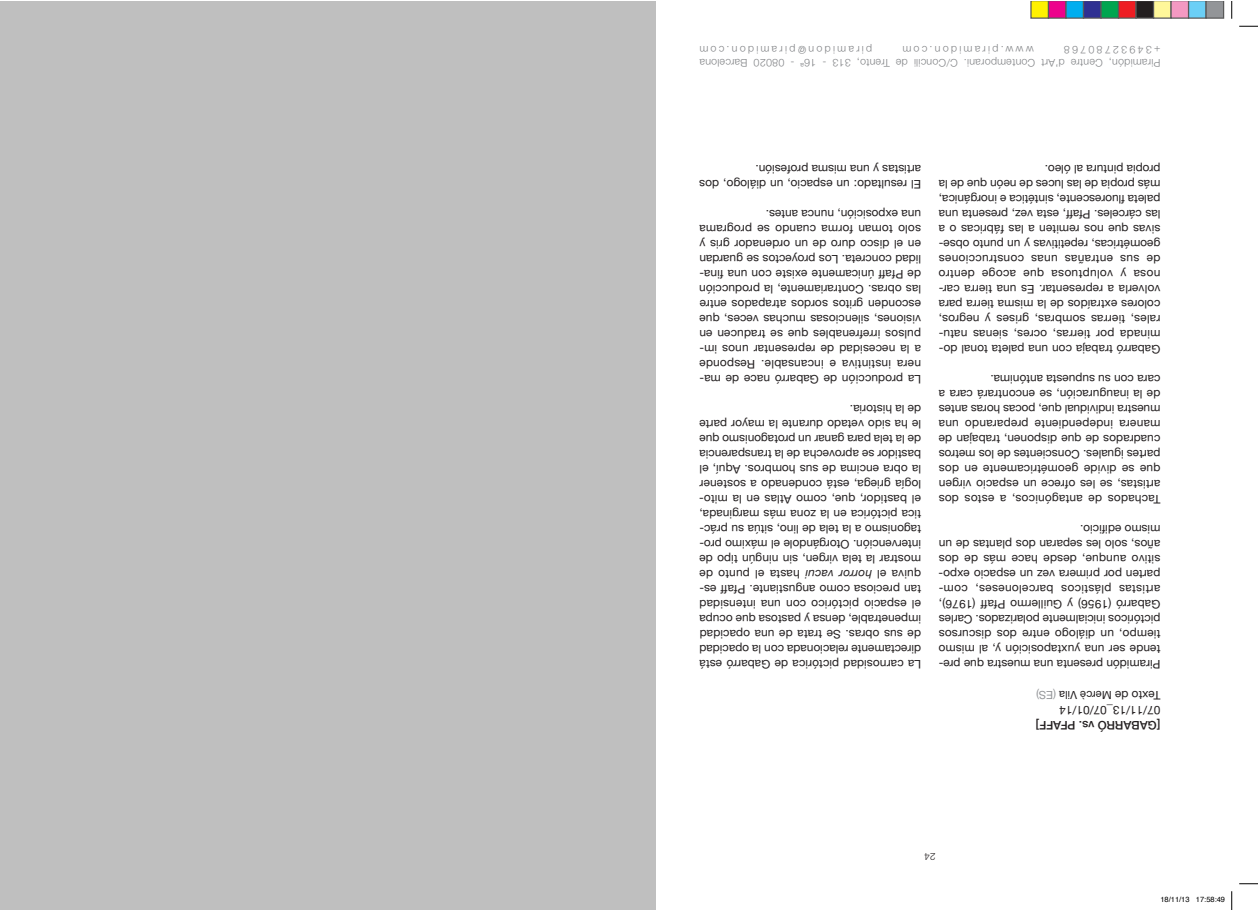
<style>
.page{position:relative;width:1258px;height:910px;background:#fff}
.page>*{position:absolute;margin:0;border:0;box-sizing:border-box;transform-origin:0 0}
.t1{font:11.88px/15px "Helvetica Neue LT Std";letter-spacing:.005em;color:#231f20}
.t2{font:11.88px "Helvetica Neue LT Std";letter-spacing:.03em;color:#231f20}
.t3{font:500 11.88px "Helvetica Neue LT Std";color:#231f20}
.t4{font:italic 11.88px "Helvetica Neue LT Std";letter-spacing:.015em;color:#231f20}
.t5{font:11.25px "Helvetica Neue LT Std";color:#231f20}
.t6{font:300 10.62px/13.8px "Helvetica Neue LT Std";letter-spacing:.025em;color:#808285}
.t7{font:300 10.62px "Helvetica Neue LT Std";letter-spacing:.215em;color:#808285}
.t8{font:300 10px "Helvetica Neue LT Std";color:#231f20}
.t9{font:7.5px "Helvetica";color:#000}
.s1{font-size:11.88px}
.s2{color:#939598}
</style>
<div class="page">
<svg style="left:1239px;top:25px;width:17px;height:2px"></svg>
<svg style="left:1239px;top:883px;width:17px;height:2px"></svg>
<svg style="left:1231px;top:1px;width:1px;height:18px"></svg>
<svg style="left:1030px;top:1px;width:193px;height:18px;background:#877e7c"></svg>
<svg style="left:1231px;top:891px;width:1px;height:19px"></svg>
<div style="left:0;top:1px;width:655px;height:909px;background:#bfbfbf"></div>
<p class="t7" style="left:872px;top:56px;width:174px;rotate:-180deg">piramidon@piramidon.com</p>
<p class="t7" style="left:1033px;top:56px;width:133px;rotate:-180deg">www.piramidon.com</p>
<p class="t6" style="left:1160px;top:70px;width:462px;rotate:-180deg">Piramidón, Centre d’Art Contemporani. C/Concili de Trento, 313 - 16ª - 08020 Barcelona +34932780768</p>
<p class="t1" style="left:921px;top:192px;width:223px;rotate:-180deg">El resultado: un espacio, un diálogo, dos artistas y una misma profesión.</p>
<p class="t1" style="left:921px;top:281px;width:223px;rotate:-180deg">de Pfaff únicamente existe con una lidad concreta. Los proyectos se guardan en el disco duro de un ordenador gris y solo toman forma cuando se programa una exposición, nunca antes.</p>
<p class="t1" style="left:921px;top:386px;width:223px;text-align:right;rotate:-180deg">La producción de Gabarró nace de ma&shy;nera instintiva e incansable. Responde a la necesidad de representar unos im&shy;pulsos irrefrenables que se traducen en visiones, silenciosas muchas veces, que esconden gritos sordos atrapados entre las obras. Contrariamente, la producción na-</p>
<p class="t1" style="left:921px;top:581px;width:223px;rotate:-180deg">quiva el<br>mostrar la tela virgen, sin ningún tipo de intervención. Otorgándole el máximo pro&shy;tagonismo a la tela de lino, sitúa su prác&shy;tica pictórica en la zona más marginada, el bastidor, que, como Atlas en la mito&shy;logía griega, está condenado a sostener la obra encima de sus hombros. Aquí, el bastidor se aprovecha de la transparencia de la tela para ganar un protagonismo que le ha sido vetado durante la mayor parte de la historia.</p>
<p class="t1" style="left:921px;top:671px;width:223px;text-align:right;rotate:-180deg">La carnosidad pictórica de Gabarró está directamente relacionada con la opacidad de sus obras. Se trata de una opacidad impenetrable, densa y pastosa que ocupa el espacio pictórico con una intensidad tan preciosa como angustiante. Pfaff es&shy;hasta el punto de</p>
<p class="t4" style="left:871px;top:581px;width:68px;rotate:-180deg">horror vacui</p>
<p class="t1" style="left:1160px;top:206px;width:223px;rotate:-180deg">paleta<br>más propia de las luces de neón que de la propia pintura al óleo.</p>
<p class="t1" style="left:1160px;top:356px;width:223px;text-align:right;rotate:-180deg">Gabarró trabaja con una paleta tonal do&shy;minada por tierras, ocres, sienas natu&shy;rales, tierras sombras, grises y negros, colores extraídos de la misma tierra para volverla a representar. Es una tierra car&shy;nosa y voluptuosa que acoge dentro de sus entrañas unas construcciones geométricas, repetitivas y un punto obse&shy;sivas que nos remiten a las fábricas o a las cárceles. Pfaff, esta vez, presenta una uorescente, sintética e inorgánica,</p>
<p class="t1" style="left:1160px;top:506px;width:223px;text-align:justify;rotate:-180deg">Tachados de antagónicos, a estos dos artistas, se les ofrece un espacio virgen que se divide geométricamente en dos partes iguales. Conscientes de los metros cuadrados de que disponen, trabajan de manera independiente preparando una muestra individual que, pocas horas antes de la inauguración, se encontrará cara a cara con su supuesta antónima.</p>
<p class="t1" style="left:1099px;top:536px;width:21px;rotate:-180deg">cio.</p>
<p class="t1" style="left:1160px;top:536px;width:57px;rotate:-180deg">mismo edi</p>
<p class="t1" style="left:1160px;top:551px;width:223px;rotate:-180deg">años, solo les separan dos plantas de un</p>
<p class="t1" style="left:1160px;top:566px;width:223px;rotate:-180deg">sitivo aunque, desde hace más de dos</p>
<p class="t1" style="left:1160px;top:581px;width:223px;rotate:-180deg">parten por primera vez un espacio expo-</p>
<p class="t2" style="left:1160px;top:596px;width:223px;rotate:-180deg">artistas plásticos barceloneses, com-</p>
<p class="t1" style="left:1160px;top:611px;width:223px;rotate:-180deg">Gabarró (1956) y Guillermo Pfaff (1976),</p>
<p class="t1" style="left:1160px;top:626px;width:223px;rotate:-180deg">pictóricos inicialmente polarizados. Carles</p>
<p class="t1" style="left:1160px;top:641px;width:223px;rotate:-180deg">tiempo, un diálogo entre dos discursos</p>
<p class="t1" style="left:1160px;top:656px;width:223px;rotate:-180deg">tende ser una yuxtaposición y, al mismo</p>
<p class="t1" style="left:1160px;top:671px;width:223px;rotate:-180deg">Piramidón presenta una muestra que pre-</p>
<p class="t5" style="left:1160px;top:702px;width:126px;rotate:-180deg"><span class="s1">Texto de</span> Mercè Vila <span class="s2">(ES)</span></p>
<p class="t1" style="left:1160px;top:718px;width:102px;rotate:-180deg">07/11/13_07/01/14</p>
<p class="t3" style="left:1160px;top:732px;width:126px;rotate:-180deg">[GABARRÓ vs. PFAFF]</p>
<p class="t8" style="left:935px;top:863px;width:13px;rotate:-180deg">24</p>
<p class="t9" style="left:1160px;top:897px;width:66px">18/11/13 17:58:49</p>
</div>
